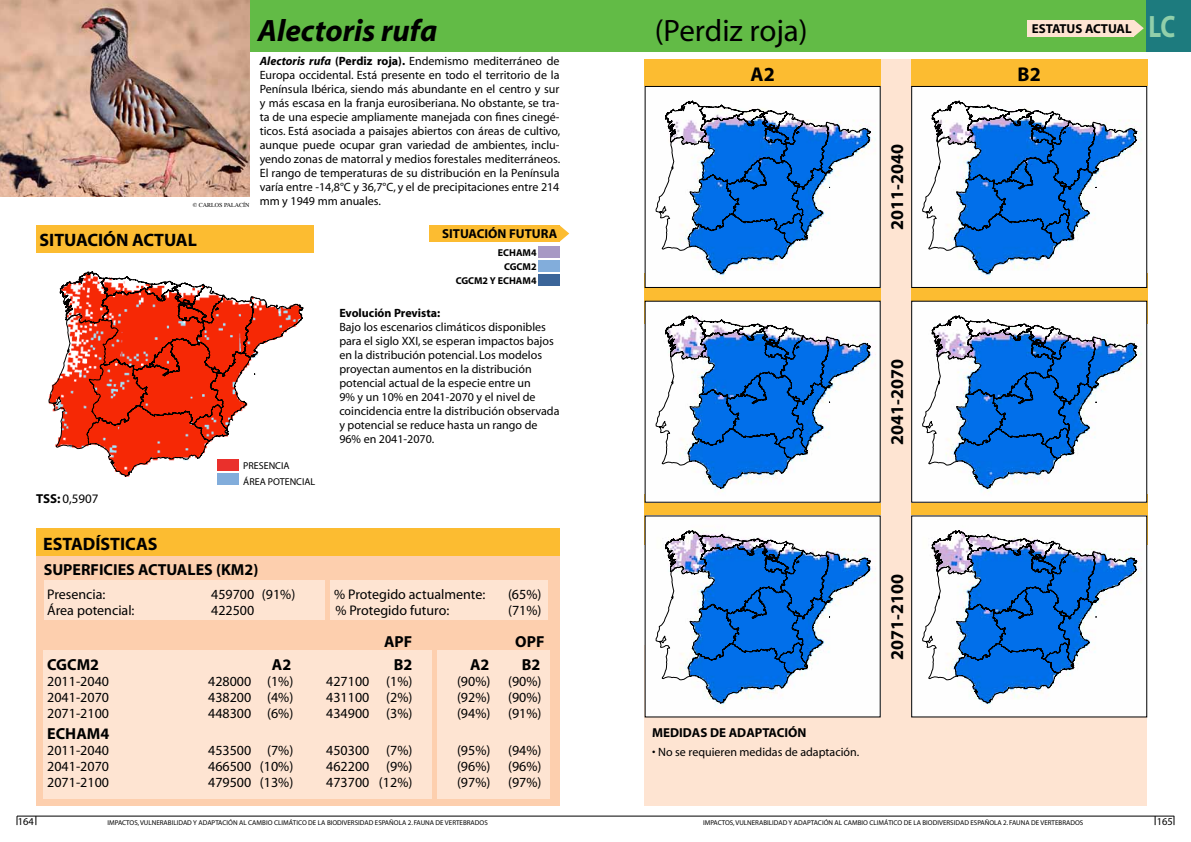
<style>
.page{position:relative;width:1191px;height:842px;background:#fff}
.page>*{position:absolute;margin:0;border:0;box-sizing:border-box;transform-origin:0 0}
.t1{font:italic 700 31px "Myriad";color:#000}
.t2{font:31px "Myriad";color:#000}
.t3{font:700 31px "Myriad";color:#91cfaa;scale:.81 1}
.t4{font:700 20px "Myriad";color:#000}
.t5{font:700 18px "Myriad";color:#000}
.t6{font:700 16px "Myriad";color:#000}
.t7{font:14px "Myriad";color:#000}
.t8{font:700 13px "Myriad";color:#000}
.t9{font:13px "Myriad";color:#000}
.t10{font:12px/14px "Myriad";color:#000;text-align:justify}
.t11{font:700 12px "Myriad";color:#000}
.t12{font:10.5px "Myriad";color:#000}
.t13{font:700 10px/13.7px "Myriad";color:#000}
.t14{font:10px/15.6px "Myriad";color:#000}
.t15{font:7px "Myriad";color:#000}
.t16{font:6px "Times";color:#000}
.s1{font-weight:700;font-style:italic}
.s2{font-weight:700}
</style>
<div class="page">
<hr style="left:17px;top:816px;width:1157px;height:1px;background:#000">
<div style="left:865px;top:60px;width:70px;height:669px;background:#fee4d2"></div>
<div style="left:644px;top:646px;width:502px;height:160px;background:#fee4d2"></div>
<div style="left:149px;top:0;width:997px;height:51px;background:#62bb46"></div>
<svg style="left:60px;top:271px;width:244px;height:206px"></svg>
<svg style="left:49px;top:315px;width:40px;height:134px"></svg>
<div style="left:36px;top:225px;width:277px;height:27px;background:#fcbc31"></div>
<div style="left:429px;top:225px;width:130px;height:17px;background:#fcbc31"></div>
<div style="left:538px;top:246px;width:21px;height:12px;background:#a799c4"></div>
<div style="left:538px;top:260px;width:21px;height:12px;background:#82addb"></div>
<div style="left:538px;top:274px;width:21px;height:12px;background:#3b6599"></div>
<svg style="left:559px;top:225px;width:10px;height:17px"></svg>
<div style="left:218px;top:460px;width:21px;height:11px;background:#ea302c"></div>
<div style="left:218px;top:473px;width:21px;height:12px;background:#82addb"></div>
<div style="left:1027px;top:20px;width:106px;height:17px;background:#fee4d2"></div>
<svg style="left:1133px;top:20px;width:10px;height:17px"></svg>
<img style="left:0;top:0;width:249px;height:197px">
<div style="left:1146px;top:0;width:45px;height:51px;background:#1d7b7e"></div>
<svg style="left:644px;top:273px;width:236px;height:51px;background:#e9b440"></svg>
<svg style="left:644px;top:494px;width:236px;height:50px;background:#daab46"></svg>
<div style="left:644px;top:60px;width:236px;height:26px;background:#fcbc31"></div>
<svg style="left:911px;top:273px;width:236px;height:51px;background:#e8b340"></svg>
<svg style="left:911px;top:494px;width:236px;height:50px;background:#d9ab46"></svg>
<div style="left:911px;top:60px;width:236px;height:26px;background:#fcbc31"></div>
<img style="left:646px;top:303px;width:232px;height:198px">
<svg style="left:656px;top:315px;width:215px;height:174px"></svg>
<div style="left:646px;top:517px;width:232px;height:198px;background:#fefefe"></div>
<svg style="left:656px;top:530px;width:215px;height:173px"></svg>
<img style="left:646px;top:88px;width:232px;height:198px">
<div style="left:644px;top:86px;width:236px;height:202px;border:1px solid #000"></div>
<svg style="left:656px;top:101px;width:215px;height:173px"></svg>
<img style="left:913px;top:303px;width:232px;height:198px">
<svg style="left:922px;top:315px;width:216px;height:174px"></svg>
<div style="left:913px;top:517px;width:232px;height:198px;background:#fefefe"></div>
<svg style="left:922px;top:530px;width:216px;height:173px"></svg>
<img style="left:913px;top:88px;width:232px;height:198px">
<div style="left:911px;top:86px;width:236px;height:202px;border:1px solid #000"></div>
<svg style="left:922px;top:101px;width:216px;height:173px"></svg>
<div style="left:36px;top:554px;width:523px;height:252px;background:#fdcfae"></div>
<div style="left:44px;top:580px;width:281px;height:40px;background:#fee4d2"></div>
<div style="left:331px;top:580px;width:217px;height:40px;background:#fee4d2"></div>
<div style="left:36px;top:528px;width:523px;height:27px;background:#fcbc31"></div>
<div style="left:437px;top:650px;width:112px;height:149px;background:#fee4d2"></div>
<div style="left:43px;top:650px;width:388px;height:149px;background:#fee4d2"></div>
<h1 class="t1" style="left:258px;top:15px;width:181px">Alectoris rufa</h1>
<h1 class="t2" style="left:655px;top:16px;width:154px">(Perdiz roja)</h1>
<h1 class="t3" style="left:1148px;top:10px;width:35px">LC</h1>
<h2 class="t4" style="left:750px;top:64px;width:26px">A2</h2>
<h2 class="t4" style="left:1017px;top:64px;width:25px">B2</h2>
<p class="t8" style="left:1031px;top:22px;width:85px">ESTATUS ACTUAL</p>
<p class="t10" style="left:260px;top:54px;width:302px"><span class="s1">Alectoris rufa</span> <span class="s2">(PERDIZ ROJA).</span> Endemismo mediterráneo de Europa occidental. Está presente en todo el territorio de la Península Ibérica, siendo más abundante en el centro y sur y más escasa en la franja eurosiberiana. No obstante, se tra&shy;ta de una especie ampliamente manejada con fines cinegé&shy;ticos. Está asociada a paisajes abiertos con áreas de cultivo, aunque puede ocupar gran variedad de ambientes, inclu&shy;yendo zonas de matorral y medios forestales mediterráneos.<br>El rango de temperaturas de su distribución en la Península varía entre -14,8°C y 36,7°C, y el de precipitaciones entre 214 mm y 1949 mm anuales.</p>
<h3 class="t5" style="left:887px;top:230px;width:87px;rotate:-90deg">2011-2040</h3>
<p class="t16" style="left:193px;top:199px;width:58px">© CARLOS PALACÍN</p>
<p class="t8" style="left:442px;top:227px;width:27px">SITUACIÓ</p>
<p class="t8" style="left:497px;top:227px;width:44px">N FUTURA</p>
<h3 class="t5" style="left:40px;top:231px;width:36px">SITUACIÓ</h3>
<h3 class="t5" style="left:116px;top:231px;width:60px">N ACTUAL</h3>
<p class="t13" style="left:504px;top:246px;width:34px;text-indent:-6px">ECHAM4<br>CGCM</p>
<p class="t13" style="left:531px;top:260px;width:7px">2</p>
<p class="t13" style="left:456px;top:274px;width:8px">CGCM</p>
<p class="t13" style="left:482px;top:274px;width:55px">2 Y ECHAM4</p>
<p class="t14" style="left:243px;top:458px;width:13px">presencia área</p>
<p class="t14" style="left:268px;top:474px;width:7px">potencial</p>
<p class="t11" style="left:339px;top:307px;width:102px">EVOLUCIÓN PREVISTA:</p>
<p class="t10" style="left:339px;top:320px;width:222px;text-align:left">Bajo los escenarios climáticos disponibles para el siglo XXI, se esperan impactos bajos en la distribución potencial. Los modelos proyectan aumentos en la distribución potencial actual de la especie entre un<br>9% y un 10% en 2041-2070 y el nivel de coincidencia entre la distribución observada y potencial se reduce hasta un rango de 96% en 2041-2070.</p>
<p class="t9" style="left:36px;top:492px;width:64px"><span class="s2">TSS:</span> 0,5907</p>
<h3 class="t5" style="left:43px;top:534px;width:116px">ESTADÍSTICAS</h3>
<h3 class="t6" style="left:44px;top:561px;width:19px">SUPER</h3>
<h3 class="t6" style="left:91px;top:561px;width:16px">FICIE</h3>
<h3 class="t6" style="left:126px;top:561px;width:51px">S ACTUALE</h3>
<h3 class="t6" style="left:204px;top:561px;width:56px">S (KM2)</h3>
<p class="t7" style="left:47px;top:587px;width:60px">Presencia:</p>
<p class="t7" style="left:211px;top:587px;width:86px">459700 (91%)</p>
<p class="t7" style="left:334px;top:587px;width:153px">% Protegido actualmente:</p>
<p class="t7" style="left:508px;top:587px;width:35px">(65%)</p>
<p class="t7" style="left:47px;top:603px;width:89px">Área potencial:</p>
<p class="t7" style="left:211px;top:603px;width:45px">422500</p>
<p class="t7" style="left:335px;top:603px;width:115px">% Protegido futuro:</p>
<p class="t7" style="left:508px;top:603px;width:35px">(71%)</p>
<h3 class="t6" style="left:384px;top:633px;width:25px">APF</h3>
<h3 class="t6" style="left:515px;top:633px;width:29px">OPF</h3>
<h3 class="t6" style="left:47px;top:656px;width:53px">CGCM2</h3>
<h3 class="t6" style="left:272px;top:656px;width:21px">A2</h3>
<h3 class="t6" style="left:394px;top:656px;width:20px">B2</h3>
<h3 class="t6" style="left:470px;top:656px;width:21px">A2</h3>
<h3 class="t6" style="left:522px;top:656px;width:20px">B2</h3>
<p class="t7" style="left:47px;top:674px;width:63px">2011-2040</p>
<p class="t7" style="left:208px;top:674px;width:87px">428000 (1%)</p>
<p class="t7" style="left:326px;top:674px;width:88px">427100 (1%)</p>
<p class="t7" style="left:457px;top:674px;width:35px">(90%)</p>
<p class="t7" style="left:508px;top:674px;width:35px">(90%)</p>
<p class="t7" style="left:47px;top:690px;width:63px">2041-2070</p>
<p class="t7" style="left:208px;top:690px;width:87px">438200 (4%)</p>
<p class="t7" style="left:326px;top:690px;width:88px">431100 (2%)</p>
<p class="t7" style="left:457px;top:690px;width:35px">(92%)</p>
<p class="t7" style="left:508px;top:690px;width:35px">(90%)</p>
<p class="t7" style="left:47px;top:706px;width:63px">2071-2100</p>
<p class="t7" style="left:208px;top:706px;width:87px">448300 (6%)</p>
<p class="t7" style="left:326px;top:706px;width:88px">434900 (3%)</p>
<p class="t7" style="left:457px;top:706px;width:35px">(94%)</p>
<p class="t7" style="left:508px;top:706px;width:35px">(91%)</p>
<h3 class="t6" style="left:47px;top:725px;width:64px">ECHAM4</h3>
<p class="t7" style="left:47px;top:743px;width:63px">2011-2040</p>
<p class="t7" style="left:208px;top:743px;width:87px">453500 (7%)</p>
<p class="t7" style="left:326px;top:743px;width:88px">450300 (7%)</p>
<p class="t7" style="left:457px;top:743px;width:35px">(95%)</p>
<p class="t7" style="left:508px;top:743px;width:35px">(94%)</p>
<p class="t7" style="left:47px;top:759px;width:63px">2041-2070</p>
<p class="t7" style="left:208px;top:759px;width:87px">466500 (10%)</p>
<p class="t7" style="left:326px;top:759px;width:88px">462200 (9%)</p>
<p class="t7" style="left:457px;top:759px;width:35px">(96%)</p>
<p class="t7" style="left:508px;top:759px;width:35px">(96%)</p>
<p class="t7" style="left:47px;top:775px;width:63px">2071-2100</p>
<p class="t7" style="left:208px;top:775px;width:87px">479500 (13%)</p>
<p class="t7" style="left:326px;top:775px;width:88px">473700 (12%)</p>
<p class="t7" style="left:457px;top:775px;width:35px">(97%)</p>
<p class="t7" style="left:508px;top:775px;width:35px">(97%)</p>
<h3 class="t5" style="left:887px;top:445px;width:87px;rotate:-90deg">2041-2070</h3>
<p class="t8" style="left:652px;top:726px;width:154px">MEDIDAS DE ADAPTACIÓN</p>
<p class="t10" style="left:652px;top:746px;width:208px">• No se requieren medidas de adaptación.</p>
<h3 class="t5" style="left:887px;top:660px;width:87px;rotate:-90deg">2071-2100</h3>
<p class="t12" style="left:18px;top:816px;width:18px">164</p>
<p class="t15" style="left:108px;top:819px;width:382px">IMPACTOS, VULNERABILIDAD Y ADAPTACIÓN AL CAMBIO CLIMÁTICO DE LA BIODIVERSIDAD ESPAÑOLA 2. FAUNA DE VERTEBRADOS</p>
<p class="t15" style="left:703px;top:819px;width:382px">IMPACTOS, VULNERABILIDAD Y ADAPTACIÓN AL CAMBIO CLIMÁTICO DE LA BIODIVERSIDAD ESPAÑOLA 2. FAUNA DE VERTEBRADOS</p>
<p class="t12" style="left:1156px;top:816px;width:18px">165</p>
</div>
